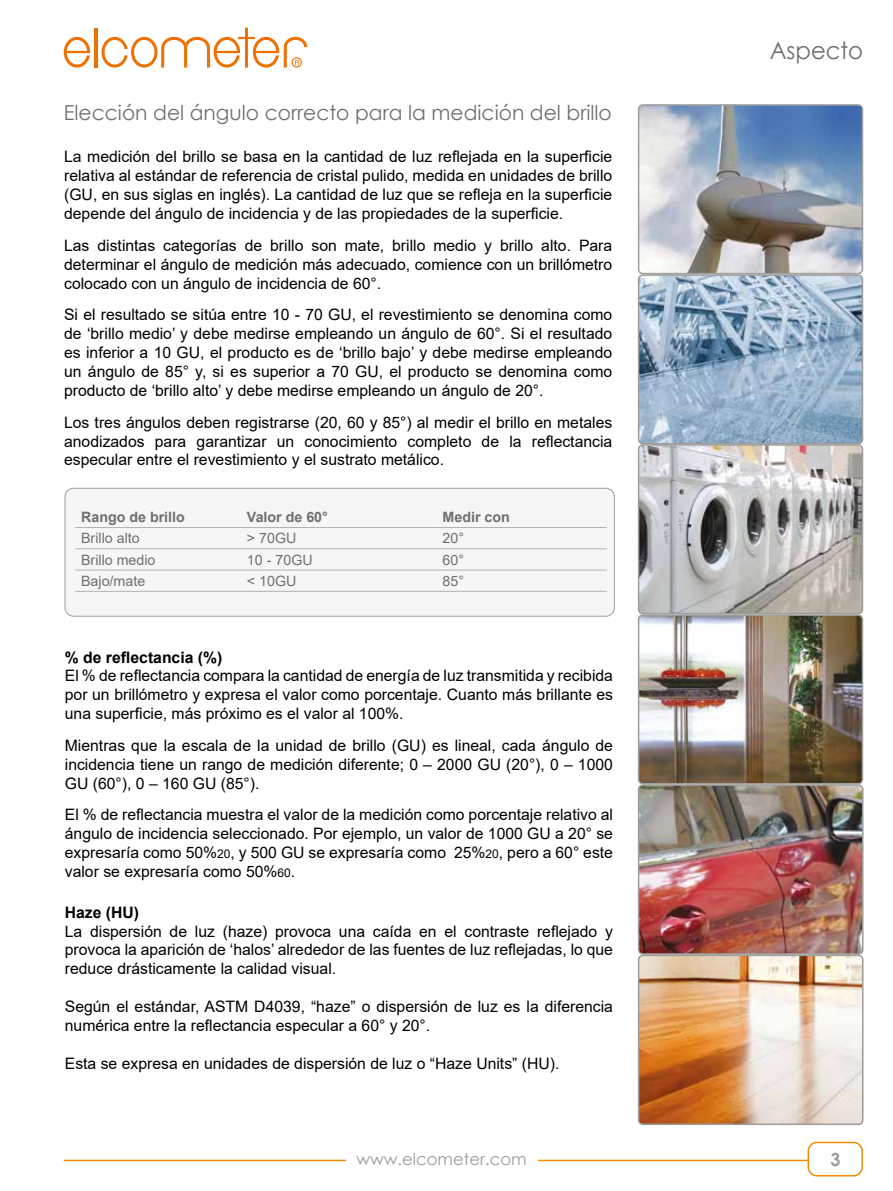
<style>
.page{position:relative;width:893px;height:1191px;background:#fff}
.page>*{position:absolute;margin:0;border:0;box-sizing:border-box;transform-origin:0 0}
.t1{font:24px "Century Gothic";color:#706f6f;scale:.95 1}
.t2{font:20.7px "Century Gothic";color:#706f6f}
.t3{font:700 18px "Century Gothic";color:#9d9d9c}
.t4{font:16.5px "Century Gothic";color:#9d9d9c}
.t5{font:15.75px/18.9px "Arial";color:#000;text-align:justify}
.t6{font:700 15.75px "Arial";color:#000}
.t7{font:14.25px "Arial";color:#706f6f}
.t8{font:700 14.25px "Arial";color:#706f6f}
.s1{font-size:12px}
</style>
<div class="page">
<hr style="left:94px;top:28px;width:3px;height:40px;background:#ee7203">
<svg style="left:64px;top:37px;width:26px;height:31px"></svg>
<svg style="left:102px;top:28px;width:205px;height:40px"></svg>
<div style="left:807px;top:1141px;width:56px;height:35px;border:2px solid #f28c00;border-radius:9px"></div>
<hr style="left:64px;top:1159px;width:743px;height:2px;background:#f28c00">
<div style="left:346px;top:1141px;width:191px;height:31px;background:#fff"></div>
<img style="left:639px;top:787px;width:224px;height:337px">
<div style="left:638px;top:954px;width:225px;height:171px;border:2px solid #9d9d9c;border-radius:4px"></div>
<div style="left:638px;top:784px;width:225px;height:170px;border:2px solid #9d9d9c;border-radius:4px"></div>
<img style="left:639px;top:107px;width:223px;height:504px">
<div style="left:638px;top:444px;width:225px;height:170px;border:2px solid #9d9d9c;border-radius:4px"></div>
<div style="left:638px;top:274px;width:225px;height:170px;border:2px solid #9d9d9c;border-radius:4px"></div>
<div style="left:638px;top:104px;width:225px;height:170px;border:2px solid #9d9d9c;border-radius:4px"></div>
<img style="left:641px;top:617px;width:219px;height:164px">
<div style="left:638px;top:614px;width:225px;height:170px;border:2px solid #9d9d9c;border-radius:4px"></div>
<div style="left:65px;top:488px;width:549px;height:128px;background:#f6f6f6;border-radius:9px"></div>
<div style="left:65px;top:488px;width:550px;height:128px;border:1px solid #9d9d9c;border-radius:9px"></div>
<hr style="left:75px;top:527px;width:166px;height:1px;background:#b3b2b2">
<hr style="left:241px;top:527px;width:196px;height:1px;background:#b3b2b2">
<hr style="left:437px;top:527px;width:170px;height:1px;background:#b3b2b2">
<hr style="left:75px;top:548px;width:166px;height:1px;background:#b3b2b2">
<hr style="left:241px;top:548px;width:196px;height:1px;background:#b3b2b2">
<hr style="left:437px;top:548px;width:170px;height:1px;background:#b3b2b2">
<hr style="left:75px;top:570px;width:166px;height:1px;background:#b3b2b2">
<hr style="left:241px;top:570px;width:196px;height:1px;background:#b3b2b2">
<hr style="left:437px;top:570px;width:170px;height:1px;background:#b3b2b2">
<hr style="left:75px;top:591px;width:166px;height:1px;background:#b3b2b2">
<hr style="left:241px;top:591px;width:196px;height:1px;background:#b3b2b2">
<hr style="left:437px;top:591px;width:170px;height:1px;background:#b3b2b2">
<h2 class="t2" style="left:64px;top:98px;width:549px">Elección del ángulo correcto para la medición del brillo</h2>
<p class="t5" style="left:64px;top:147px;width:550px">La medición del brillo se basa en la cantidad de luz reflejada en la superficie relativa al estándar de referencia de cristal pulido, medida en unidades de brillo (GU, en sus siglas en inglés). La cantidad de luz que se refleja en la superficie depende del ángulo de incidencia y de las propiedades de la superficie.</p>
<p class="t5" style="left:64px;top:236px;width:550px">Las distintas categorías de brillo son mate, brillo medio y brillo alto. Para determinar el ángulo de medición más adecuado, comience con un brillómetro colocado con un ángulo de incidencia de 60°.</p>
<p class="t5" style="left:64px;top:305px;width:550px">Si el resultado se sitúa entre 10 - 70 GU, el revestimiento se denomina como de ‘brillo medio’ y debe medirse empleando un ángulo de 60°. Si el resultado es inferior a 10 GU, el producto es de ‘brillo bajo’ y debe medirse empleando un ángulo de 85° y, si es superior a 70 GU, el producto se denomina como producto de ‘brillo alto’ y debe medirse empleando un ángulo de 20°.</p>
<p class="t5" style="left:64px;top:412px;width:550px">Los tres ángulos deben registrarse (20, 60 y 85°) al medir el brillo en metales anodizados para garantizar un conocimiento completo de la reflectancia especular entre el revestimiento y el sustrato metálico.</p>
<p class="t8" style="left:81px;top:507px;width:105px">Rango de brillo</p>
<p class="t8" style="left:247px;top:507px;width:82px">Valor de 60°</p>
<p class="t8" style="left:443px;top:507px;width:69px">Medir con</p>
<p class="t7" style="left:81px;top:528px;width:60px">Brillo alto</p>
<p class="t7" style="left:247px;top:528px;width:51px">&gt; 70GU</p>
<p class="t7" style="left:443px;top:528px;width:23px">20°</p>
<p class="t7" style="left:81px;top:550px;width:76px">Brillo medio</p>
<p class="t7" style="left:247px;top:550px;width:67px">10 - 70GU</p>
<p class="t7" style="left:443px;top:550px;width:23px">60°</p>
<p class="t7" style="left:81px;top:571px;width:66px">Bajo/mate</p>
<p class="t7" style="left:247px;top:571px;width:51px">&lt; 10GU</p>
<p class="t7" style="left:443px;top:571px;width:23px">85°</p>
<p class="t6" style="left:65px;top:646px;width:159px">% de reflectancia (%)</p>
<p class="t5" style="left:65px;top:666px;width:550px">El % de reflectancia compara la cantidad de energía de luz transmitida y recibida por un brillómetro y expresa el valor como porcentaje. Cuanto más brillante es una superficie, más próximo es el valor al 100%.</p>
<p class="t5" style="left:65px;top:736px;width:550px">Mientras que la escala de la unidad de brillo (GU) es lineal, cada ángulo de incidencia tiene un rango de medición diferente; 0 – 2000 GU (20°), 0 – 1000<br>GU (60°), 0 – 160 GU (85°).</p>
<p class="t5" style="left:65px;top:805px;width:550px">El % de reflectancia muestra el valor de la medición como porcentaje relativo al ángulo de incidencia seleccionado. Por ejemplo, un valor de 1000 GU a 20° se expresaría como 50%<span class="s1">20</span>, y 500 GU se expresaría como 25%<span class="s1">20</span>, pero a 60° este valor se expresaría como 50%<span class="s1">60</span>.</p>
<p class="t6" style="left:65px;top:901px;width:76px">Haze (HU)</p>
<p class="t5" style="left:65px;top:921px;width:550px">La dispersión de luz (haze) provoca una caída en el contraste reflejado y provoca la aparición de ‘halos’ alrededor de las fuentes de luz reflejadas, lo que reduce drásticamente la calidad visual.</p>
<p class="t5" style="left:65px;top:997px;width:550px">Según el estándar, ASTM D4039, “haze” o dispersión de luz es la diferencia numérica entre la reflectancia especular a 60° y 20°.</p>
<p class="t5" style="left:65px;top:1053px;width:496px">Esta se expresa en unidades de dispersión de luz o “Haze Units” (HU).</p>
<h1 class="t1" style="left:770px;top:34px;width:100px">Aspecto</h1>
<p class="t4" style="left:356px;top:1147px;width:172px">www.elcometer.com</p>
<p class="t3" style="left:830px;top:1145px;width:12px">3</p>
</div>
